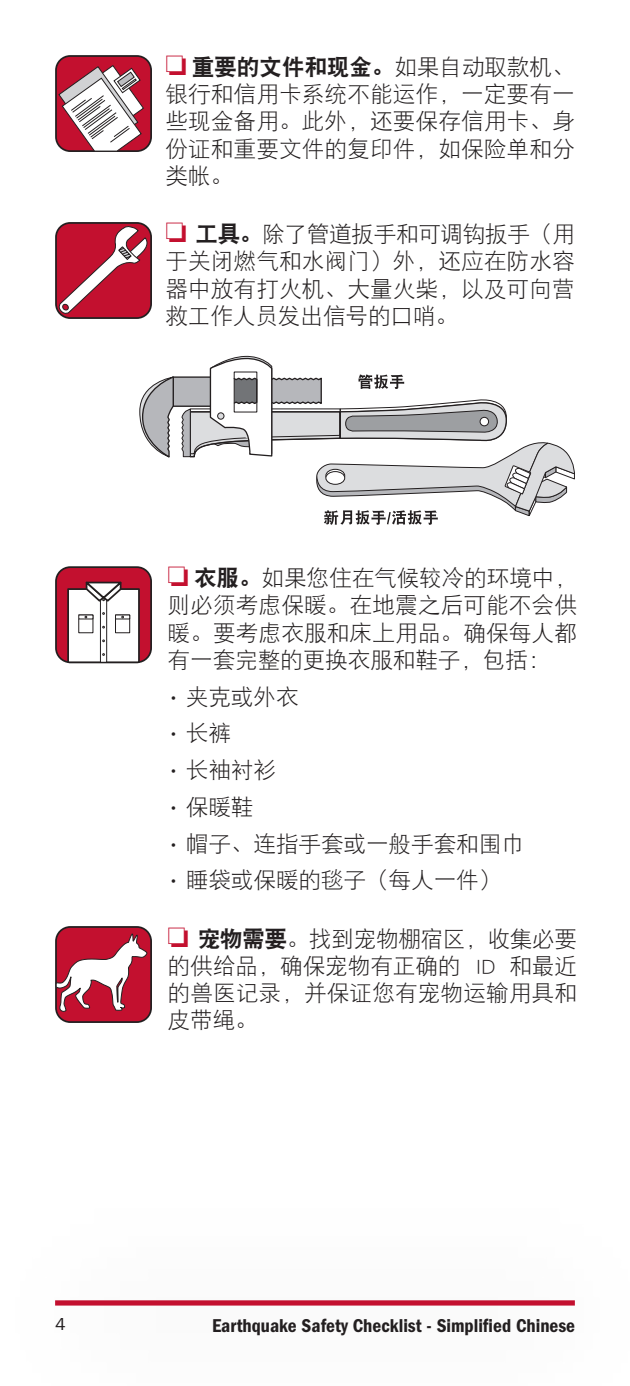
<style>
.page{position:relative;width:630px;height:1386px;background:#fff}
.page>*{position:absolute;margin:0;border:0;box-sizing:border-box;transform-origin:0 0}
.t1{font:22.75px/27.3px "DFP Hei W3";color:#231f20;text-align:justify}
.t2{font:22.75px "DFP Hei W9";letter-spacing:-.01em;color:#231f20}
.t3{font:19.25px "ITC Franklin Gothic Std Dm Cd";color:#231f20}
.t4{font:17.5px "ITC Franklin Gothic Std";color:#231f20}
.s1{color:#c3102f}
.s2{font-family:"DFP Hei W3"}
.s3{font-family:"DFP Hei W9"}
.s4{font-family:"ITC Franklin Gothic Std";font-size:20.3px}
</style>
<div class="page">
<div style="left:55px;top:1300px;width:520px;height:6px;background:#c3102f"></div>
<div style="left:56px;top:56px;width:95px;height:95px;background:#c3102f;border-radius:14px"></div>
<div style="left:55px;top:55px;width:97px;height:97px;border:2px solid #231f20;border-radius:14px"></div>
<svg style="left:58px;top:64px;width:87px;height:88px"></svg>
<div style="left:55px;top:222px;width:97px;height:97px;border:2px solid #231f20;border-radius:14px"></div>
<svg style="left:57px;top:225px;width:92px;height:91px;background:#c43851"></svg>
<div style="left:56px;top:567px;width:95px;height:95px;background:#c3102f;border-radius:14px"></div>
<div style="left:55px;top:566px;width:97px;height:97px;border:2px solid #231f20;border-radius:14px"></div>
<svg style="left:66px;top:581px;width:75px;height:82px;background:#d6c8ca"></svg>
<div style="left:56px;top:927px;width:95px;height:95px;background:#c3102f;border-radius:14px"></div>
<div style="left:55px;top:926px;width:97px;height:97px;border:2px solid #231f20;border-radius:14px"></div>
<svg style="left:55px;top:933px;width:93px;height:82px"></svg>
<div style="left:173px;top:377px;width:61px;height:29px;background:#b6b7bb"></div>
<div style="left:173px;top:376px;width:62px;height:31px;border:1px solid #231f20"></div>
<svg style="left:139px;top:376px;width:36px;height:82px"></svg>
<svg style="left:181px;top:356px;width:394px;height:169px"></svg>
<p class="t2" style="left:165px;top:55px;width:411px"><span class="s1">❏</span> 重要的文件和现金。<span class="s2">如果自动取款机、</span></p>
<p class="t1" style="left:165px;top:80px;width:411px">银行和信用卡系统不能运作，一定要有一些现金备用。此外，还要保存信用卡、身份证和重要文件的复印件，如保险单和分类帐。</p>
<p class="t1" style="left:165px;top:220px;width:411px"><span class="s1">❏</span> <span class="s3">工具。</span>除了管道扳手和可调钩扳手（用于关闭燃气和水阀门）外，还应在防水容器中放有打火机、大量火柴，以及可向营救工作人员发出信号的口哨。</p>
<p class="t1" style="left:168px;top:564px;width:411px"><span class="s1">❏</span> <span class="s3">衣服。</span>如果您住在气候较冷的环境中，则必须考虑保暖。在地震之后可能不会供暖。要考虑衣服和床上用品。确保每人都有一套完整的更换衣服和鞋子，包括：</p>
<p class="t1" style="left:168px;top:683px;width:133px"><span class="s4">•</span> 夹克或外衣</p>
<p class="t1" style="left:168px;top:720px;width:65px"><span class="s4">•</span> 长裤</p>
<p class="t1" style="left:168px;top:756px;width:110px"><span class="s4">•</span> 长袖衬衫</p>
<p class="t1" style="left:168px;top:793px;width:88px"><span class="s4">•</span> 保暖鞋</p>
<p class="t1" style="left:168px;top:830px;width:358px"><span class="s4">•</span> 帽子、连指手套或一般手套和围巾</p>
<p class="t1" style="left:168px;top:867px;width:335px"><span class="s4">•</span> 睡袋或保暖的毯子（每人一件）</p>
<p class="t1" style="left:168px;top:925px;width:411px"><span class="s1">❏</span> <span class="s3">宠物需要</span>。找到宠物棚宿区，收集必要的供给品，确保宠物有正确的 ID 和最近的兽医记录，并保证您有宠物运输用具和皮带绳。</p>
<p class="t4" style="left:55px;top:1314px;width:12px">4</p>
<p class="t3" style="left:212px;top:1314px;width:365px">Earthquake Safety Checklist - Simplified Chinese</p>
</div>
